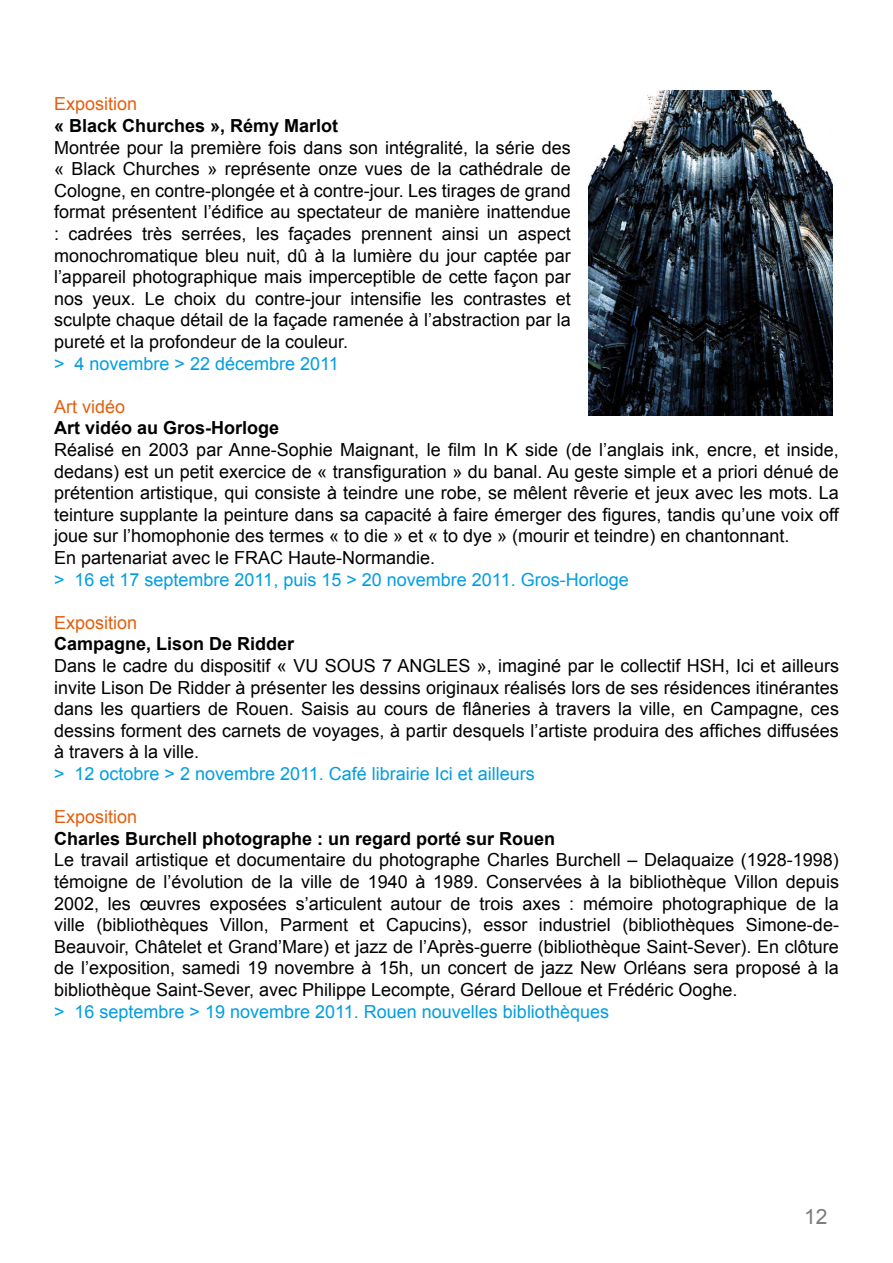
<style>
.page{position:relative;width:893px;height:1263px;background:#fff}
.page>*{position:absolute;margin:0;border:0;box-sizing:border-box;transform-origin:0 0}
.t1{font:21px "Arial";color:#7b7c7e}
.t2{font:18px/21.6px "Arial";color:#000;text-align:justify}
.t3{font:18px "Arial";color:#009ee0}
.t4{font:700 18px "Arial";color:#000}
.t5{font:18px "Arial";color:#e35f0e}
</style>
<div class="page">
<img style="left:589px;top:90px;width:243px;height:325px">
<p class="t5" style="left:54px;top:92px;width:85px">Exposition</p>
<p class="t4" style="left:54px;top:114px;width:286px">« Black Churches », Rémy Marlot</p>
<p class="t2" style="left:54px;top:137px;width:518px">Montrée pour la première fois dans son intégralité, la série des « Black Churches » représente onze vues de la cathédrale de Cologne, en contre-plongée et à contre-jour. Les tirages de grand format présentent l’édifice au spectateur de manière inattendue : cadrées très serrées, les façades prennent ainsi un aspect monochromatique bleu nuit, dû à la lumière du jour captée par l’appareil photographique mais imperceptible de cette façon par nos yeux. Le choix du contre-jour intensifie les contrastes et sculpte chaque détail de la façade ramenée à l’abstraction par la pureté et la profondeur de la couleur.</p>
<p class="t3" style="left:54px;top:351px;width:286px">&gt; 4 novembre &gt; 22 décembre 2011</p>
<p class="t5" style="left:54px;top:395px;width:73px">Art vidéo</p>
<p class="t4" style="left:54px;top:416px;width:227px">Art vidéo au Gros-Horloge</p>
<p class="t2" style="left:54px;top:439px;width:786px;text-align:left">Réalisé en 2003 par Anne-Sophie Maignant, le film In K side (de l’anglais ink, encre, et inside, dedans) est un petit exercice de « transfiguration » du banal. Au geste simple et a priori dénué de prétention artistique, qui consiste à teindre une robe, se mêlent rêverie et jeux avec les mots. La teinture supplante la peinture dans sa capacité à faire émerger des figures, tandis qu’une voix off joue sur l’homophonie des termes « to die » et « to dye » (mourir et teindre) en chantonnant.<br>En partenariat avec le FRAC Haute-Normandie.</p>
<p class="t3" style="left:54px;top:567px;width:576px">&gt; 16 et 17 septembre 2011, puis 15 &gt; 20 novembre 2011. Gros-Horloge</p>
<p class="t5" style="left:54px;top:611px;width:85px">Exposition</p>
<p class="t4" style="left:54px;top:632px;width:242px">Campagne, Lison De Ridder</p>
<p class="t2" style="left:54px;top:655px;width:786px">Dans le cadre du dispositif « VU SOUS 7 ANGLES », imaginé par le collectif HSH, Ici et ailleurs invite Lison De Ridder à présenter les dessins originaux réalisés lors de ses résidences itinérantes dans les quartiers de Rouen. Saisis au cours de flâneries à travers la ville, en Campagne, ces dessins forment des carnets de voyages, à partir desquels l’artiste produira des affiches diffusées à travers à la ville.</p>
<p class="t3" style="left:54px;top:762px;width:482px">&gt; 12 octobre &gt; 2 novembre 2011. Café librairie Ici et ailleurs</p>
<p class="t5" style="left:54px;top:805px;width:85px">Exposition</p>
<p class="t4" style="left:54px;top:827px;width:503px">Charles Burchell photographe : un regard porté sur Rouen</p>
<p class="t2" style="left:54px;top:849px;width:786px">Le travail artistique et documentaire du photographe Charles Burchell – Delaquaize (1928-1998) témoigne de l’évolution de la ville de 1940 à 1989. Conservées à la bibliothèque Villon depuis 2002, les œuvres exposées s’articulent autour de trois axes : mémoire photographique de la ville (bibliothèques Villon, Parment et Capucins), essor industriel (bibliothèques Simone-de-Beauvoir, Châtelet et Grand’Mare) et jazz de l’Après-guerre (bibliothèque Saint-Sever). En clôture de l’exposition, samedi 19 novembre à 15h, un concert de jazz New Orléans sera proposé à la bibliothèque Saint-Sever, avec Philippe Lecompte, Gérard Delloue et Frédéric Ooghe.</p>
<p class="t3" style="left:54px;top:999px;width:556px">&gt; 16 septembre &gt; 19 novembre 2011. Rouen nouvelles bibliothèques</p>
<p class="t1" style="left:804px;top:1203px;width:25px">12</p>
</div>
